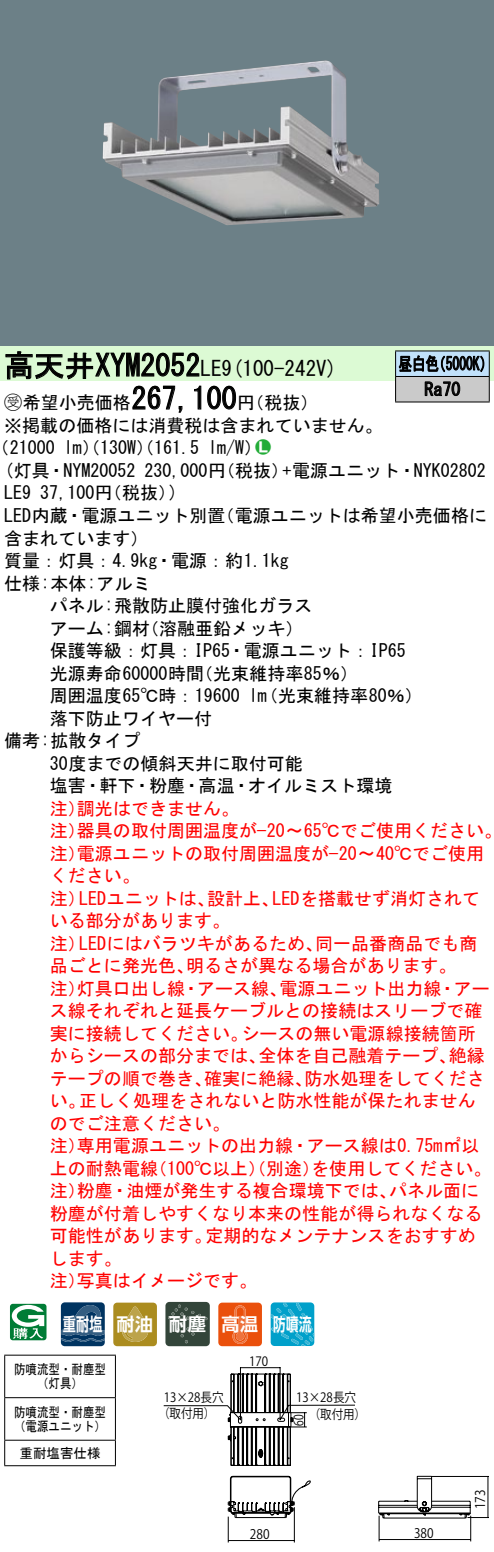
<style>
.page{position:relative;width:494px;height:1552px;background:#fff}
.page>*{position:absolute;margin:0;border:0;box-sizing:border-box;transform-origin:0 0}
.t1{font:30px "MS Gothic";color:#000}
.t2{font:21px "MS Gothic";color:#000}
.t3{font:18.3px "UD Shin Go NT Pro De Bold 90 pv RKSJ H";color:#fff}
.t4{font:18px/22.5px "MS Gothic";color:#f00}
.t5{font:18px/22.5px "MS Gothic";color:#000}
.t6{font:18px/25.5px "MS Gothic";color:#000;scale:.75 1}
.t7{font:18px "UD Shin Go NT Pro De Bold 90 pv RKSJ H";letter-spacing:.03em;color:#fff}
.t8{font:18px "UD Shin Go NT Pro De Bold 90 pv RKSJ H";letter-spacing:.03em;color:#fff;scale:.69 1}
.t9{font:18px "UD Shin Go NT Pro De Bold 90 pv RKSJ H";letter-spacing:.03em;color:#fff;scale:.72 1}
.t10{font:18px "Ford Classification 1";color:#23ac38}
.t11{font:13.5px/14.1px "MS Gothic";color:#000;text-align:center;scale:.85 1}
.t12{font:13.5px "MS Gothic";color:#000}
.t13{font:13.2px "Gothic BBB Pro Medium 90 msp RKSJ H";color:#000;scale:.9 1}
.t14{font:12.9px/17.7px "Gothic BBB Pro Medium 90 msp RKSJ H";color:#000;scale:.9 1}
.t15{font:12.9px "Gothic BBB Pro Medium 90 msp RKSJ H";color:#000;scale:.8 1}
.s1{font-family:"Ford Classification 1"}
.s2{color:#fff}
</style>
<div class="page">
<div style="left:0;top:0;width:493px;height:346px;background:#6c8087"></div>
<img style="left:102px;top:60px;width:277px;height:165px">
<div style="left:0;top:346px;width:493px;height:34px;background:#dcfad4"></div>
<svg style="left:5px;top:351px;width:231px;height:62px"></svg>
<svg style="left:10px;top:1304px;width:36px;height:36px"></svg>
<svg style="left:61px;top:1302px;width:44px;height:44px;background:#1c4a72"></svg>
<svg style="left:113px;top:1302px;width:44px;height:44px;background:#b39735"></svg>
<svg style="left:165px;top:1302px;width:44px;height:44px;background:#3c4d42"></svg>
<svg style="left:218px;top:1302px;width:44px;height:44px;background:#eb5d1e"></svg>
<svg style="left:270px;top:1302px;width:44px;height:44px;background:#19a9ce"></svg>
<hr style="left:4px;top:1354px;width:112px;height:1px;background:#000">
<hr style="left:4px;top:1355px;width:1px;height:42px;background:#000">
<hr style="left:115px;top:1355px;width:1px;height:42px;background:#000">
<hr style="left:4px;top:1397px;width:112px;height:1px;background:#000">
<hr style="left:4px;top:1398px;width:1px;height:42px;background:#000">
<hr style="left:115px;top:1398px;width:1px;height:42px;background:#000">
<hr style="left:4px;top:1439px;width:112px;height:2px;background:#000">
<svg style="left:4px;top:1440px;width:1px;height:25px"></svg>
<svg style="left:115px;top:1440px;width:1px;height:25px"></svg>
<hr style="left:4px;top:1465px;width:112px;height:1px;background:#000">
<hr style="left:395px;top:350px;width:94px;height:1px;background:#000">
<hr style="left:395px;top:401px;width:94px;height:1px;background:#000">
<svg style="left:394px;top:351px;width:95px;height:50px;background:#98a2ab"></svg>
<svg style="left:163px;top:1367px;width:325px;height:175px"></svg>
<h1 class="t1" style="left:4px;top:350px;width:197px">高天井XYM2052</h1>
<p class="t2" style="left:200px;top:358px;width:138px">LE (9 100-242 (V</p>
<h1 class="t1" style="left:131px;top:383px;width:106px">267,100</h1>
<p class="t5" style="left:4px;top:391px;width:380px"><span class="s1">B</span>希望小売価格<br>※掲載の価格には消費税は含まれていません。</p>
<p class="t10" style="left:255px;top:438px;width:17px">2<span class="s2">7</span></p>
<p class="t5" style="left:237px;top:391px;width:82px">（円税抜(</p>
<p class="t5" style="left:208px;top:437px;width:55px">l m (W/</p>
<p class="t5" style="left:-8px;top:437px;width:64px">（21000</p>
<p class="t5" style="left:64px;top:437px;width:136px">lm）（130 ）（W 161.5</p>
<p class="t6" style="left:424px;top:351px;width:49px;text-indent:-26px">昼白色<br>Ra70</p>
<p class="t6" style="left:432px;top:351px;width:82px">（5000 (K</p>
<p class="t5" style="left:4px;top:459px;width:133px">(灯具・NYM20052</p>
<p class="t5" style="left:144px;top:459px;width:146px">230,000 （円税抜）</p>
<p class="t5" style="left:282px;top:459px;width:205px">+電源ユニット・NYK02802</p>
<p class="t5" style="left:4px;top:482px;width:29px">LE9</p>
<p class="t5" style="left:40px;top:482px;width:137px">37,100 （円税抜(</p>
<p class="t5" style="left:169px;top:482px;width:10px">(</p>
<p class="t5" style="left:4px;top:504px;width:286px">LED内蔵・電源ユニット別置<br>含まれています(<br>質量：灯具：4.9kg・電源：約1.1kg仕様:本体:アルミ</p>
<p class="t5" style="left:141px;top:594px;width:172px;text-indent:-91px">パネル:飛散防止膜付強化ガラス（溶融亜鉛メッキ(</p>
<p class="t5" style="left:216px;top:504px;width:271px">（電源ユニットは希望小売価格に</p>
<p class="t5" style="left:50px;top:617px;width:102px">アーム:鋼材</p>
<p class="t5" style="left:50px;top:639px;width:357px">保護等級：灯具：IP65・電源ユニット：IP65</p>
<p class="t5" style="left:195px;top:662px;width:164px">（光束維持率85％(</p>
<p class="t5" style="left:50px;top:662px;width:156px">光源寿命60000時間</p>
<p class="t5" style="left:50px;top:684px;width:191px">周囲温度65℃時：19600</p>
<p class="t5" style="left:50px;top:707px;width:164px">落下防止ワイヤー付</p>
<p class="t5" style="left:4px;top:729px;width:138px">備考:拡散タイプ</p>
<p class="t5" style="left:50px;top:752px;width:254px">30度までの傾斜天井に取付可能</p>
<p class="t5" style="left:50px;top:774px;width:343px">塩害・軒下・粉塵・高温・オイルミスト環境</p>
<p class="t4" style="left:77px;top:797px;width:163px">調光はできません。</p>
<p class="t5" style="left:260px;top:684px;width:164px">（光束維持率80％(</p>
<p class="t5" style="left:248px;top:684px;width:19px">lm</p>
<p class="t4" style="left:77px;top:797px;width:426px;text-indent:-27px">注）<br>器具の取付周囲温度が−20〜65℃でご使用ください。</p>
<p class="t4" style="left:77px;top:819px;width:408px;text-indent:-27px">注）<br>電源ユニットの取付周囲温度が−20〜40℃でご使用</p>
<p class="t4" style="left:50px;top:842px;width:91px">注）<br>ください。</p>
<p class="t4" style="left:272px;top:887px;width:209px">LEDを搭載せず消灯されて</p>
<p class="t4" style="left:50px;top:887px;width:181px">注）<br>いる部分があります。</p>
<p class="t4" style="left:207px;top:887px;width:73px">設計上、</p>
<p class="t4" style="left:79px;top:887px;width:137px">LEDユニットは、</p>
<p class="t4" style="left:79px;top:932px;width:245px">LEDにはバラツキがあるため、</p>
<p class="t4" style="left:315px;top:932px;width:163px">同一品番商品でも商</p>
<p class="t4" style="left:50px;top:932px;width:37px">注）</p>
<p class="t4" style="left:50px;top:954px;width:145px">品ごとに発光色、</p>
<p class="t4" style="left:186px;top:954px;width:272px">明るさが異なる場合があります。</p>
<p class="t4" style="left:77px;top:977px;width:109px">灯具口出し線</p>
<p class="t4" style="left:197px;top:977px;width:91px">アース線、</p>
<p class="t4" style="left:279px;top:977px;width:164px">電源ユニット出力線</p>
<p class="t4" style="left:50px;top:977px;width:37px">注）</p>
<p class="t4" style="left:50px;top:999px;width:433px">ス線それぞれと延長ケーブルとの接続はスリーブで確</p>
<p class="t4" style="left:241px;top:1022px;width:235px">シースの無い電源線接続箇所</p>
<p class="t4" style="left:453px;top:977px;width:37px">アー</p>
<p class="t4" style="left:182px;top:977px;width:19px">・</p>
<p class="t4" style="left:438px;top:977px;width:19px">・</p>
<p class="t4" style="left:50px;top:1022px;width:199px">実に接続してください。</p>
<p class="t4" style="left:258px;top:1044px;width:200px">全体を自己融着テープ、</p>
<p class="t4" style="left:448px;top:1044px;width:37px">絶縁</p>
<p class="t4" style="left:50px;top:1044px;width:217px">からシースの部分までは、</p>
<p class="t4" style="left:79px;top:1067px;width:397px;text-indent:-29px">テープの順で巻き、<br>正しく処理をされないと防水性能が保たれません</p>
<p class="t4" style="left:204px;top:1067px;width:109px">確実に絶縁、</p>
<p class="t4" style="left:304px;top:1067px;width:181px">防水処理をしてくださ</p>
<p class="t4" style="left:50px;top:1089px;width:37px">い。</p>
<p class="t4" style="left:50px;top:1112px;width:181px">のでご注意ください。</p>
<p class="t4" style="left:77px;top:1134px;width:403px">専用電源ユニットの出力線・アース線は0.75m㎡以</p>
<p class="t4" style="left:50px;top:1134px;width:37px">注）</p>
<p class="t4" style="left:50px;top:1157px;width:109px">上の耐熱電線</p>
<p class="t4" style="left:149px;top:1157px;width:172px">（100℃以上）（別途）</p>
<p class="t4" style="left:311px;top:1157px;width:181px">を使用してください。</p>
<p class="t4" style="left:77px;top:1179px;width:321px">粉塵・油煙が発生する複合環境下では、</p>
<p class="t4" style="left:388px;top:1179px;width:91px">パネル面に</p>
<p class="t4" style="left:50px;top:1179px;width:37px">注）</p>
<p class="t4" style="left:50px;top:1202px;width:433px">粉塵が付着しやすくなり本来の性能が得られなくなる</p>
<p class="t4" style="left:205px;top:1224px;width:271px">定期的なメンテナンスをおすすめ</p>
<p class="t4" style="left:50px;top:1224px;width:163px">可能性があります。します。</p>
<p class="t4" style="left:77px;top:1269px;width:181px">写真はイメージです。</p>
<p class="t4" style="left:50px;top:1269px;width:37px">注）</p>
<p class="t9" style="left:63px;top:1309px;width:57px">重耐塩</p>
<p class="t11" style="left:14px;top:1362px;width:109px">防噴流型・耐塵型（灯具(</p>
<p class="t11" style="left:14px;top:1405px;width:109px;text-align:left">防噴流型・耐塵型（電源ユニット(</p>
<p class="t12" style="left:19px;top:1446px;width:82px">重耐塩害仕様</p>
<p class="t7" style="left:116px;top:1309px;width:38px">耐油</p>
<p class="t3" style="left:169px;top:1309px;width:39px">耐塵</p>
<p class="t7" style="left:221px;top:1309px;width:38px">高温</p>
<p class="t8" style="left:273px;top:1309px;width:57px">防噴流</p>
<p class="t14" style="left:249px;top:1352px;width:23px">170</p>
<p class="t14" style="left:163px;top:1388px;width:68px">13×28長穴</p>
<p class="t14" style="left:158px;top:1405px;width:65px">（取付用）</p>
<p class="t14" style="left:308px;top:1388px;width:65px;text-indent:-13px">13×28長穴（取付用(</p>
<p class="t15" style="left:291px;top:1426px;width:16px;rotate:-90deg">60</p>
<p class="t13" style="left:250px;top:1527px;width:23px">280</p>
<p class="t13" style="left:413px;top:1525px;width:23px">380</p>
<p class="t13" style="left:472px;top:1509px;width:23px;rotate:-90deg">173</p>
</div>
